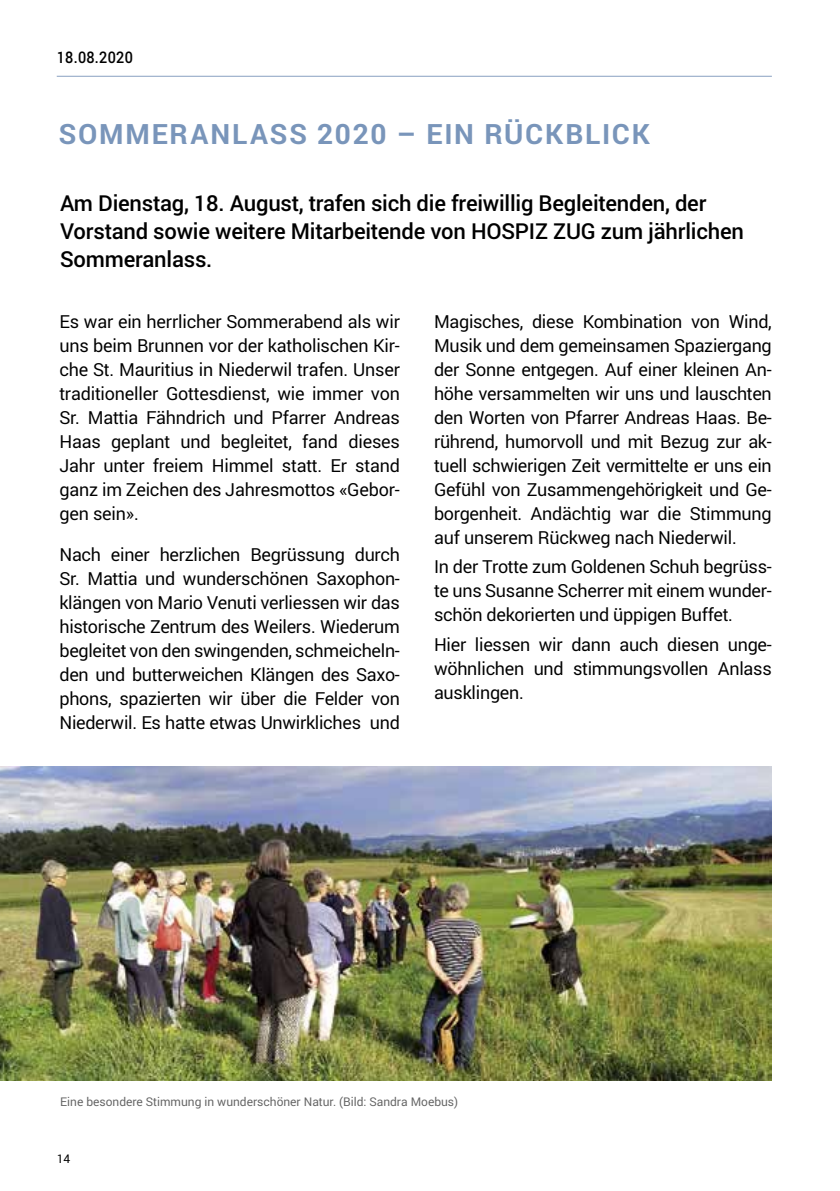
<style>
.page{position:relative;width:840px;height:1191px;background:#fff}
.page>*{position:absolute;margin:0;border:0;box-sizing:border-box;transform-origin:0 0}
.t1{font:700 28px "Roboto";letter-spacing:.06em;color:#7995ba}
.t2{font:500 22px/28px "Roboto";letter-spacing:-.01em;color:#000}
.t3{font:18px/24px "Roboto";letter-spacing:-.015em;color:#000;text-align:justify}
.t4{font:500 16px "Roboto";letter-spacing:.02em;color:#000;scale:.9 1}
.t5{font:12px "Roboto";color:#636363}
.t6{font:12px "Roboto";color:#000}
</style>
<div class="page">
<img style="left:0;top:766px;width:771px;height:314px">
<hr style="left:57px;top:76px;width:714px;height:1px;background:#88a0c1">
<p class="t4" style="left:57px;top:46px;width:86px">18.08.2020</p>
<h1 class="t1" style="left:59px;top:115px;width:592px">SOMMERANLASS 2020 – EIN RÜCKBLICK</h1>
<p class="t2" style="left:60px;top:188px;width:684px">Am Dienstag, 18. August, trafen sich die freiwillig Begleitenden, der<br>Vorstand sowie weitere Mitarbeitende von HOSPIZ ZUG zum jährlichen<br>Sommeranlass.</p>
<p class="t3" style="left:59px;top:308px;width:342px">Es war ein herrlicher Sommerabend als wir uns beim Brunnen vor der katholischen Kir&shy;che St. Mauritius in Niederwil trafen. Unser traditioneller Gottesdienst, wie immer von Sr. Mattia Fähndrich und Pfarrer Andreas Haas geplant und begleitet, fand dieses Jahr unter freiem Himmel statt. Er stand ganz im Zeichen des Jahresmottos «Gebor&shy;gen sein».</p>
<p class="t3" style="left:59px;top:541px;width:342px">Nach einer herzlichen Begrüssung durch Sr. Mattia und wunderschönen Saxophon&shy;klängen von Mario Venuti verliessen wir das historische Zentrum des Weilers. Wiederum begleitet von den swingenden, schmeicheln&shy;den und butterweichen Klängen des Saxo&shy;phons, spazierten wir über die Felder von Niederwil. Es hatte etwas Unwirkliches und</p>
<p class="t3" style="left:434px;top:308px;width:339px">Magisches, diese Kombination von Wind, Musik und dem gemeinsamen Spaziergang der Sonne entgegen. Auf einer kleinen An&shy;höhe versammelten wir uns und lauschten den Worten von Pfarrer Andreas Haas. Be&shy;rührend, humorvoll und mit Bezug zur ak&shy;tuell schwierigen Zeit vermittelte er uns ein Gefühl von Zusammengehörigkeit und Ge&shy;borgenheit. Andächtig war die Stimmung auf unserem Rückweg nach Niederwil.</p>
<p class="t3" style="left:434px;top:554px;width:339px">In der Trotte zum Goldenen Schuh begrüss&shy;te uns Susanne Scherrer mit einem wunder&shy;schön dekorierten und üppigen Buffet.</p>
<p class="t3" style="left:434px;top:632px;width:339px">Hier liessen wir dann auch diesen unge&shy;wöhnlichen und stimmungsvollen Anlass ausklingen.</p>
<p class="t5" style="left:60px;top:1093px;width:399px">Eine besondere Stimmung in wunderschöner Natur. (Bild: Sandra Moebus)</p>
<p class="t6" style="left:57px;top:1150px;width:15px">14</p>
</div>
